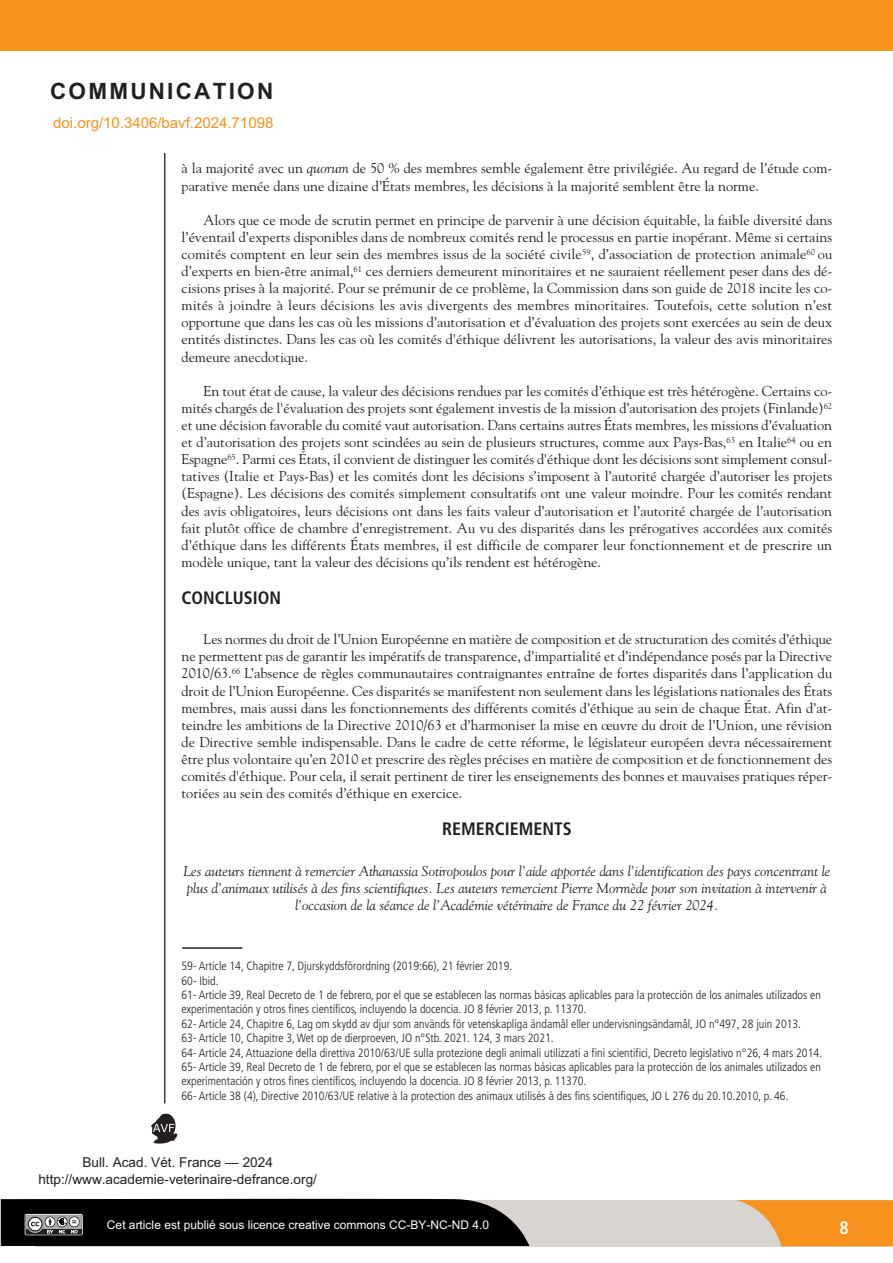
<style>
.page{position:relative;width:893px;height:1263px;background:#fff}
.page>*{position:absolute;margin:0;border:0;box-sizing:border-box;transform-origin:0 0}
.t1{font:700 22.5px "Arial";letter-spacing:.1em;color:#231f20}
.t2{font:700 condensed 18px "Frutiger";color:#231f20}
.t3{font:700 condensed 18px "Frutiger";color:#fff}
.t4{font:15px "Arial";color:#f7931d}
.t5{font:14.25px/17.1px "Goudy";color:#231f20;text-align:justify}
.t6{font:italic 14.25px/17.1px "Goudy";color:#231f20;text-align:center}
.t7{font:13.65px/16.4px "Arial";color:#231f20;text-align:center}
.t8{font:300 condensed 12px/14.4px "Frutiger";color:#231f20}
.t9{font:12px "Arial";color:#fff}
.s1{font-style:italic}
</style>
<div class="page">
<div style="left:35px;top:1199px;width:856px;height:47px;background:#d7d4d2"></div>
<svg style="left:736px;top:1200px;width:157px;height:46px"></svg>
<svg style="left:151px;top:1113px;width:26px;height:31px"></svg>
<div style="left:0;top:0;width:893px;height:51px;background:#f7931d"></div>
<hr style="left:164px;top:153px;width:1px;height:950px;background:#231f20">
<svg style="left:1px;top:1198px;width:528px;height:48px;background:#131313"></svg>
<hr style="left:182px;top:947px;width:60px;height:2px;background:#231f20">
<h1 class="t1" style="left:50px;top:76px;width:225px">COMMUNICATION</h1>
<p class="t4" style="left:53px;top:114px;width:222px">doi.org/10.3406/bavf.2024.71098</p>
<p class="t5" style="left:182px;top:160px;width:652px">à la majorité avec un <span class="s1">quorum</span> de 50 % des membres semble également être privilégiée. Au regard de l’étude com&shy;parative menée dans une dizaine d’États membres, les décisions à la majorité semblent être la norme.</p>
<p class="t5" style="left:182px;top:211px;width:652px;text-indent:22px">Alors que ce mode de scrutin permet en principe de parvenir à une décision équitable, la faible diversité dans l’éventail d’experts disponibles dans de nombreux comités rend le processus en partie inopérant. Même si certains comités comptent en leur sein des membres issus de la société civile<sup>59</sup>, d’association de protection animale<sup>60</sup> ou d’experts en bien-être animal,<sup>61</sup> ces derniers demeurent minoritaires et ne sauraient réellement peser dans des dé&shy;cisions prises à la majorité. Pour se prémunir de ce problème, la Commission dans son guide de 2018 incite les co&shy;mités à joindre à leurs décisions les avis divergents des membres minoritaires. Toutefois, cette solution n’est opportune que dans les cas où les missions d’autorisation et d’évaluation des projets sont exercées au sein de deux entités distinctes. Dans les cas où les comités d'éthique délivrent les autorisations, la valeur des avis minoritaires demeure anecdotique.</p>
<p class="t5" style="left:182px;top:382px;width:652px;text-indent:22px">En tout état de cause, la valeur des décisions rendues par les comités d’éthique est très hétérogène. Certains co&shy;mités chargés de l'évaluation des projets sont également investis de la mission d’autorisation des projets (Finlande)<sup>62 </sup>et une décision favorable du comité vaut autorisation. Dans certains autres États membres, les missions d’évaluation et d’autorisation des projets sont scindées au sein de plusieurs structures, comme aux Pays-Bas,<sup>63</sup> en Italie<sup>64</sup> ou en Espagne<sup>65</sup>. Parmi ces États, il convient de distinguer les comités d'éthique dont les décisions sont simplement consul&shy;tatives (Italie et Pays-Bas) et les comités dont les décisions s’imposent à l’autorité chargée d’autoriser les projets (Espagne). Les décisions des comités simplement consultatifs ont une valeur moindre. Pour les comités rendant des avis obligatoires, leurs décisions ont dans les faits valeur d’autorisation et l’autorité chargée de l’autorisation fait plutôt office de chambre d’enregistrement. Au vu des disparités dans les prérogatives accordées aux comités d’éthique dans les différents États membres, il est difficile de comparer leur fonctionnement et de prescrire un modèle unique, tant la valeur des décisions qu’ils rendent est hétérogène.</p>
<p class="t2" style="left:182px;top:590px;width:101px">CONCLUSION</p>
<p class="t5" style="left:182px;top:631px;width:652px;text-indent:22px">Les normes du droit de l’Union Européenne en matière de composition et de structuration des comités d’éthique ne permettent pas de garantir les impératifs de transparence, d’impartialité et d’indépendance posés par la Directive 2010/63.<sup>66</sup> L’absence de règles communautaires contraignantes entraîne de fortes disparités dans l’application du droit de l’Union Européenne. Ces disparités se manifestent non seulement dans les législations nationales des États membres, mais aussi dans les fonctionnements des différents comités d’éthique au sein de chaque État. Afin d’at&shy;teindre les ambitions de la Directive 2010/63 et d’harmoniser la mise en œuvre du droit de l’Union, une révision de Directive semble indispensable. Dans le cadre de cette réforme, le législateur européen devra nécessairement être plus volontaire qu’en 2010 et prescrire des règles précises en matière de composition et de fonctionnement des comités d'éthique. Pour cela, il serait pertinent de tirer les enseignements des bonnes et mauvaises pratiques réper&shy;toriées au sein des comités d’éthique en exercice.</p>
<p class="t2" style="left:442px;top:822px;width:131px">REMERCIEMENTS</p>
<p class="t6" style="left:183px;top:862px;width:648px">Les auteurs tiennent à remercier Athanassia Sotiropoulos pour l’aide apportée dans l’identification des pays concentrant le plus d’animaux utilisés à des fins scientifiques. Les auteurs remercient Pierre Mormède pour son invitation à intervenir à l’occasion de la séance de l’Académie vétérinaire de France du 22 février 2024.</p>
<p class="t8" style="left:182px;top:960px;width:642px">59- Article 14, Chapitre 7, Djurskyddsförordning (2019:66), 21 février 2019.<br>60- Ibid.<br>61- Article 39, Real Decreto de 1 de febrero, por el que se establecen las normas básicas aplicables para la protección de los animales utilizados en experimentación y otros fines científicos, incluyendo la docencia. JO 8 février 2013, p. 11370.<br>62- Article 24, Chapitre 6, Lag om skydd av djur som används för vetenskapliga ändamål eller undervisningsändamål, JO n°497, 28 juin 2013.<br>63- Article 10, Chapitre 3,Wet op de dierproeven, JO n°Stb. 2021. 124, 3 mars 2021.<br>64- Article 24, Attuazione della direttiva 2010/63/UE sulla protezione degli animali utilizzati a fini scientifici, Decreto legislativo n°26, 4 mars 2014.<br>65- Article 39, Real Decreto de 1 de febrero, por el que se establecen las normas básicas aplicables para la protección de los animales utilizados en experimentación y otros fines científicos, incluyendo la docencia. JO 8 février 2013, p. 11370.<br>66- Article 38 (4), Directive 2010/63/UE relative à la protection des animaux utilisés à des fins scientifiques, JO L 276 du 20.10.2010, p. 46.</p>
<p class="t7" style="left:38px;top:1154px;width:280px">Bull. Acad. Vét. France — 2024 http://www.academie-veterinaire-defrance.org/</p>
<p class="t9" style="left:107px;top:1217px;width:384px">Cet article est publié sous licence creative commons CC-BY-NC-ND 4.0</p>
<p class="t3" style="left:840px;top:1220px;width:11px">8</p>
</div>
